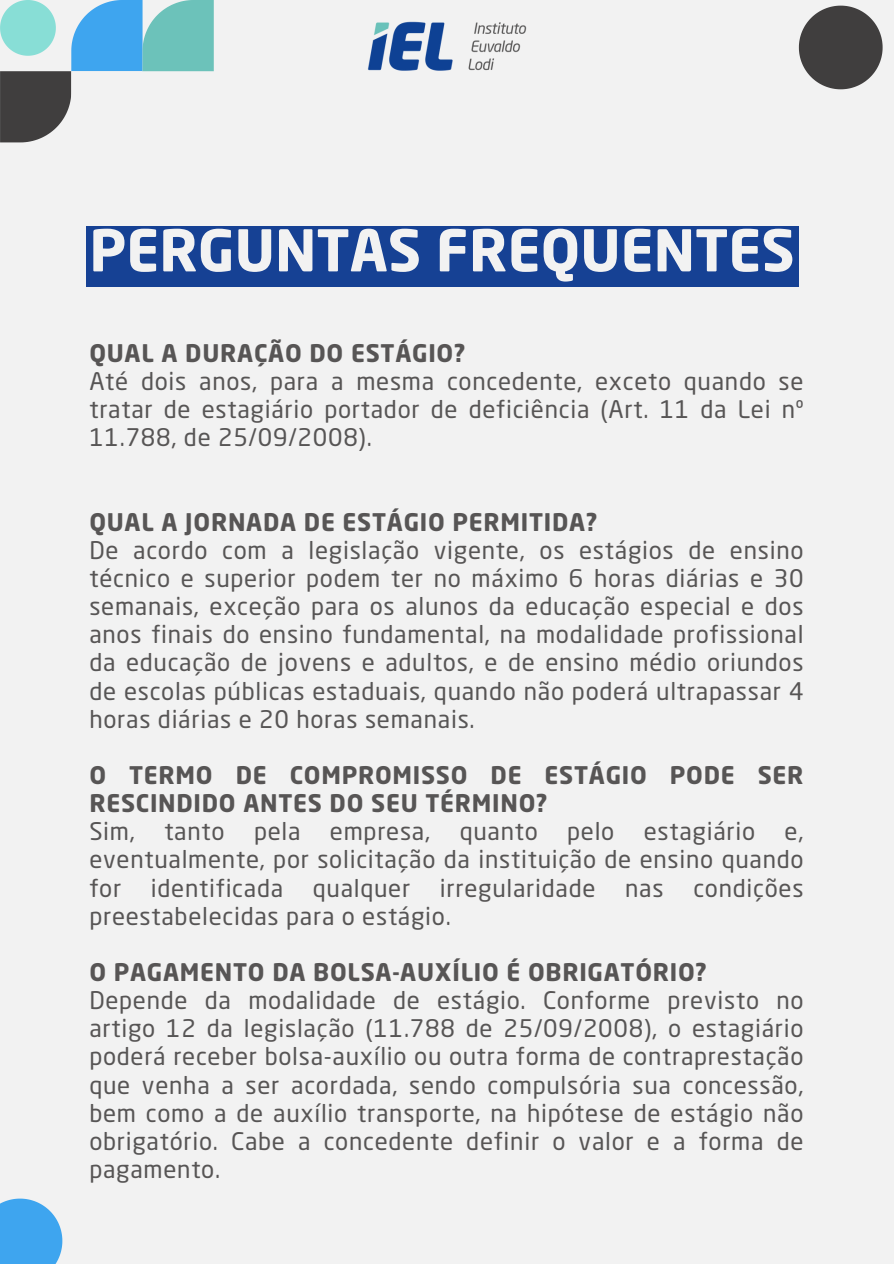
<style>
.page{position:relative;width:894px;height:1264px;background:#fff}
.page>*{position:absolute;margin:0;border:0;box-sizing:border-box;transform-origin:0 0}
.t1{font:700 56.85px "Neo Sans Pro";color:#f2f2f2}
.t2{font:24px/28.2px "Neo Sans Pro";letter-spacing:.03em;color:#575555;text-align:justify}
.t3{font:700 24px/28.2px "Neo Sans Pro";letter-spacing:.03em;color:#575555}
</style>
<div class="page">
<div style="left:0;top:0;width:893px;height:1263px;background:#f2f2f2"></div>
<svg style="left:798px;top:6px;width:84px;height:83px"></svg>
<svg style="left:0;top:1198px;width:62px;height:65px;background:#53aeef"></svg>
<svg style="left:0;top:0;width:214px;height:142px"></svg>
<img style="left:367px;top:21px;width:160px;height:50px">
<div style="left:86px;top:226px;width:712px;height:61px;background:#164194"></div>
<p class="t1" style="left:89px;top:228px;width:706px">PERGUNTAS FREQUENTES</p>
<p class="t3" style="left:89px;top:341px;width:377px">QUAL A DURAÇÃO DO ESTÁGIO?</p>
<p class="t2" style="left:89px;top:369px;width:715px">Até dois anos, para a mesma concedente, exceto quando se tratar de estagiário portador de deficiência (Art. 11 da Lei nº 11.788, de 25/09/2008).</p>
<p class="t3" style="left:89px;top:510px;width:509px">QUAL A JORNADA DE ESTÁGIO PERMITIDA?</p>
<h1 class="t2" style="left:89px;top:538px;width:715px">De acordo com a legislação vigente, os estágios de ensino técnico e superior podem ter no máximo 6 horas diárias e 30 semanais, exceção para os alunos da educação especial e dos anos finais do ensino fundamental, na modalidade profissional da educação de jovens e adultos, e de ensino médio oriundos de escolas públicas estaduais, quando não poderá ultrapassar 4 horas diárias e 20 horas semanais.</h1>
<p class="t3" style="left:89px;top:763px;width:715px">O TERMO DE COMPROMISSO DE ESTÁGIO PODE SER<br>RESCINDIDO ANTES DO SEU TÉRMINO?</p>
<p class="t2" style="left:89px;top:819px;width:715px">Sim, tanto pela empresa, quanto pelo estagiário e, eventualmente, por solicitação da instituição de ensino quando for identificada qualquer irregularidade nas condições preestabelecidas para o estágio.</p>
<p class="t3" style="left:89px;top:960px;width:619px">O PAGAMENTO DA BOLSA-AUXÍLIO É OBRIGATÓRIO?</p>
<p class="t2" style="left:89px;top:988px;width:715px">Depende da modalidade de estágio. Conforme previsto no artigo 12 da legislação (11.788 de 25/09/2008), o estagiário poderá receber bolsa-auxílio ou outra forma de contraprestação que venha a ser acordada, sendo compulsória sua concessão, bem como a de auxílio transporte, na hipótese de estágio não obrigatório. Cabe a concedente definir o valor e a forma de pagamento.</p>
</div>
